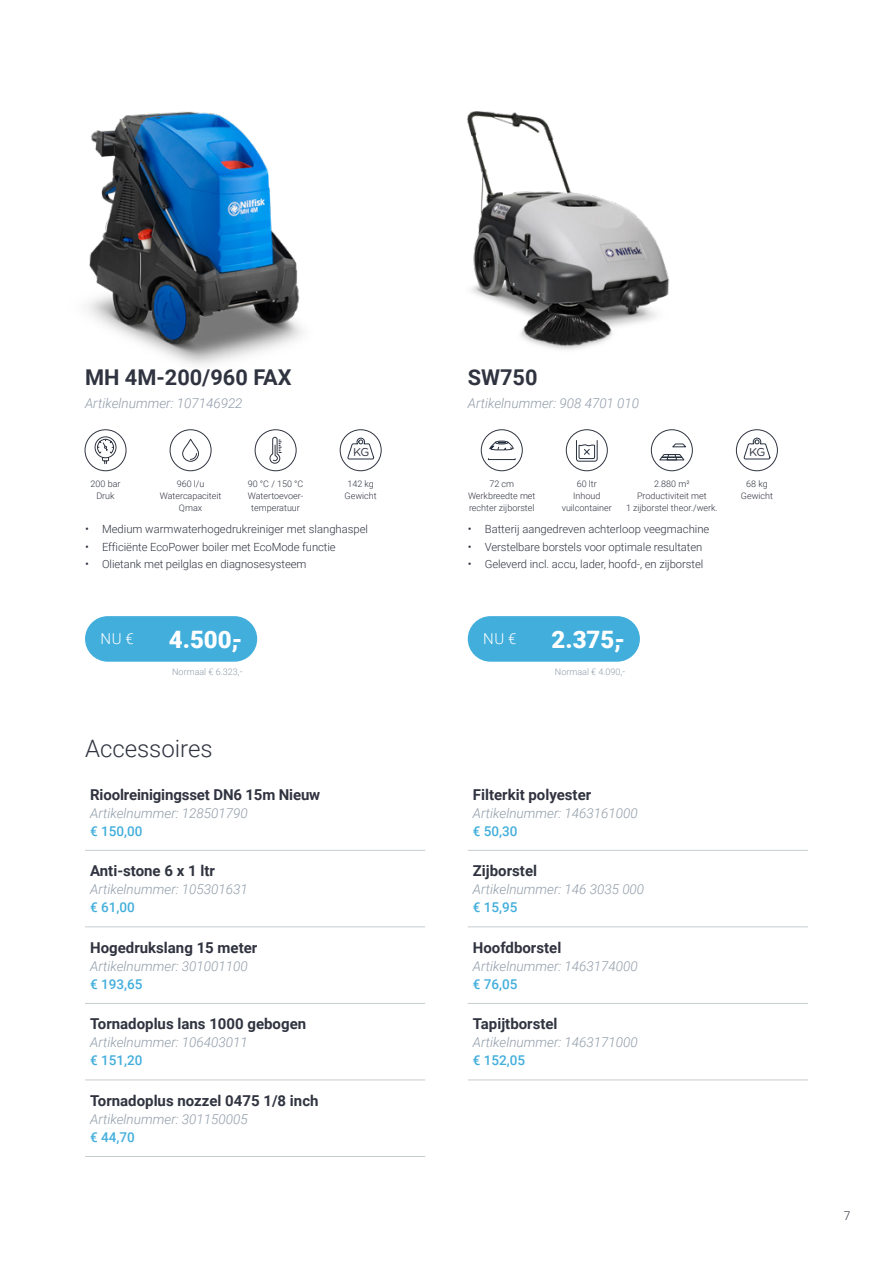
<style>
.page{position:relative;width:893px;height:1263px;background:#fff}
.page>*{position:absolute;margin:0;border:0;box-sizing:border-box;transform-origin:0 0}
.t1{font:900 24px "Roboto";color:#fff}
.t2{font:300 24px "Roboto";color:#303440}
.t3{font:700 21.75px "Roboto";color:#303440}
.t4{font:700 15px "Roboto";color:#303440}
.t5{font:300 15px "Roboto";color:#fff}
.t6{font:italic 300 13.5px "Roboto";color:#909ca9}
.t7{font:500 13.5px "Roboto";color:#42aedc}
.t8{font:300 12px "Roboto";color:#303440}
.t9{font:11.4px "Gotham Rounded";color:#28313f}
.t10{font:300 11.25px "Roboto";letter-spacing:-.005em;color:#303440}
.t11{font:300 9px/12px "Roboto";color:#303440;text-align:center}
.t12{font:300 9px "Roboto";color:#909ca9}
.s1{font-size:12px}
.s2{font-size:9.9px}
</style>
<div class="page">
<img style="left:467px;top:111px;width:202px;height:239px">
<img style="left:88px;top:111px;width:214px;height:255px">
<div style="left:255px;top:429px;width:41px;height:42px;border:1px solid #303440;border-radius:50%"></div>
<svg style="left:269px;top:436px;width:12px;height:28px"></svg>
<div style="left:170px;top:429px;width:41px;height:42px;border:1px solid #303440;border-radius:50%"></div>
<svg style="left:182px;top:438px;width:17px;height:24px"></svg>
<div style="left:85px;top:429px;width:41px;height:42px;border:1px solid #303440;border-radius:50%"></div>
<svg style="left:94px;top:436px;width:23px;height:28px"></svg>
<hr style="left:85px;top:850px;width:340px;height:1px;background:#c6cdcf">
<hr style="left:85px;top:926px;width:340px;height:1px;background:#c6cdcf">
<hr style="left:85px;top:1003px;width:340px;height:1px;background:#c6cdcf">
<hr style="left:85px;top:1080px;width:340px;height:1px;background:#c6cdcf">
<hr style="left:85px;top:1156px;width:340px;height:1px;background:#c6cdcf">
<svg style="left:347px;top:437px;width:28px;height:23px"></svg>
<div style="left:340px;top:429px;width:42px;height:42px;border:1px solid #303440;border-radius:50%"></div>
<hr style="left:468px;top:850px;width:340px;height:1px;background:#c6cdcf">
<hr style="left:468px;top:926px;width:340px;height:1px;background:#c6cdcf">
<hr style="left:468px;top:1003px;width:340px;height:1px;background:#c6cdcf">
<hr style="left:468px;top:1080px;width:340px;height:1px;background:#c6cdcf">
<svg style="left:576px;top:440px;width:22px;height:22px"></svg>
<div style="left:566px;top:429px;width:42px;height:42px;border:1px solid #303440;border-radius:50%"></div>
<svg style="left:659px;top:443px;width:27px;height:18px"></svg>
<div style="left:651px;top:429px;width:42px;height:42px;border:1px solid #303440;border-radius:50%"></div>
<svg style="left:743px;top:437px;width:28px;height:23px"></svg>
<div style="left:736px;top:429px;width:42px;height:42px;border:1px solid #303440;border-radius:50%"></div>
<div style="left:488px;top:458px;width:28px;height:2px;border:1px solid #28313f"></div>
<svg style="left:489px;top:441px;width:25px;height:10px"></svg>
<div style="left:481px;top:429px;width:42px;height:42px;border:1px solid #303440;border-radius:50%"></div>
<div style="left:85px;top:616px;width:172px;height:46px;background:#42aedc;border-radius:23px"></div>
<div style="left:468px;top:616px;width:172px;height:46px;background:#42aedc;border-radius:23px"></div>
<h2 class="t3" style="left:85px;top:362px;width:208px">MH 4M-200/960 FAX</h2>
<p class="t6" style="left:85px;top:394px;width:159px">Artikelnummer: 107146922</p>
<h2 class="t3" style="left:468px;top:362px;width:71px">SW750</h2>
<p class="t6" style="left:468px;top:394px;width:173px">Artikelnummer: 908 4701 010</p>
<p class="t9" style="left:353px;top:444px;width:18px">KG</p>
<p class="t9" style="left:749px;top:444px;width:18px">KG</p>
<p class="t11" style="left:91px;top:478px;width:31px">200 bar<br>Druk</p>
<p class="t10" style="left:85px;top:521px;width:284px"><span class="s1">•</span> Medium warmwaterhogedrukreiniger met slanghaspel</p>
<p class="t10" style="left:85px;top:539px;width:252px"><span class="s1">•</span> Efficiënte EcoPower boiler met EcoMode functie</p>
<p class="t10" style="left:85px;top:556px;width:223px"><span class="s1">•</span> Olietank met peilglas en diagnosesysteem</p>
<p class="t11" style="left:160px;top:478px;width:63px">960 l/u<br>Watercapaciteit<br>Qmax</p>
<p class="t11" style="left:345px;top:478px;width:34px">142 kg<br>Gewicht</p>
<p class="t11" style="left:248px;top:478px;width:57px">90 °C / 150 °C<br>Watertoevoer&shy;temperatuur</p>
<p class="t11" style="left:562px;top:478px;width:52px">60 ltr<br>Inhoud vuilcontainer</p>
<p class="t11" style="left:626px;top:478px;width:93px">2.880 m²<br>Productiviteit met<br>1 zijborstel theor./werk.</p>
<p class="t11" style="left:741px;top:478px;width:34px">68 kg<br>Gewicht</p>
<p class="t11" style="left:468px;top:478px;width:69px">72 cm<br>Werkbreedte met rechter zijborstel</p>
<p class="t10" style="left:468px;top:521px;width:243px"><span class="s1">•</span> Batterij aangedreven achterloop veegmachine</p>
<p class="t10" style="left:468px;top:539px;width:236px"><span class="s1">•</span> Verstelbare borstels voor optimale resultaten</p>
<p class="t10" style="left:468px;top:556px;width:237px"><span class="s1">•</span> Geleverd incl. accu, lader, hoofd-, en zijborstel</p>
<p class="t5" style="left:101px;top:628px;width:35px">NU €</p>
<h1 class="t1" style="left:169px;top:622px;width:75px">4.500,-</h1>
<p class="t12" style="left:172px;top:665px;width:72px">Normaal € 6.323<span class="s2">,-</span></p>
<p class="t5" style="left:483px;top:628px;width:35px">NU €</p>
<h1 class="t1" style="left:552px;top:622px;width:75px">2.375,-</h1>
<p class="t12" style="left:555px;top:665px;width:72px">Normaal € 4.090<span class="s2">,-</span></p>
<h1 class="t2" style="left:85px;top:731px;width:129px">Accessoires</h1>
<p class="t4" style="left:90px;top:784px;width:232px">Rioolreinigingsset DN6 15m Nieuw</p>
<p class="t6" style="left:90px;top:803px;width:159px">Artikelnummer: 128501790</p>
<p class="t7" style="left:90px;top:821px;width:54px">€ 150,00</p>
<p class="t4" style="left:90px;top:860px;width:126px">Anti-stone 6 x 1 ltr</p>
<p class="t6" style="left:90px;top:880px;width:159px">Artikelnummer: 105301631</p>
<p class="t7" style="left:90px;top:898px;width:46px">€ 61,00</p>
<p class="t4" style="left:90px;top:937px;width:169px">Hogedrukslang 15 meter</p>
<p class="t6" style="left:90px;top:956px;width:159px">Artikelnummer: 301001100</p>
<p class="t7" style="left:90px;top:974px;width:54px">€ 193,65</p>
<p class="t4" style="left:90px;top:1013px;width:218px">Tornadoplus lans 1000 gebogen</p>
<p class="t6" style="left:90px;top:1033px;width:159px">Artikelnummer: 106403011</p>
<p class="t7" style="left:90px;top:1051px;width:54px">€ 151,20</p>
<p class="t4" style="left:90px;top:1090px;width:230px">Tornadoplus nozzel 0475 1/8 inch</p>
<p class="t6" style="left:90px;top:1109px;width:159px">Artikelnummer: 301150005</p>
<p class="t7" style="left:90px;top:1127px;width:46px">€ 44,70</p>
<p class="t4" style="left:473px;top:784px;width:120px">Filterkit polyester</p>
<p class="t6" style="left:473px;top:803px;width:166px">Artikelnummer: 1463161000</p>
<p class="t7" style="left:473px;top:821px;width:46px">€ 50,30</p>
<p class="t4" style="left:473px;top:860px;width:66px">Zijborstel</p>
<p class="t6" style="left:473px;top:880px;width:173px">Artikelnummer: 146 3035 000</p>
<p class="t7" style="left:473px;top:898px;width:46px">€ 15,95</p>
<p class="t4" style="left:473px;top:937px;width:90px">Hoofdborstel</p>
<p class="t6" style="left:473px;top:956px;width:166px">Artikelnummer: 1463174000</p>
<p class="t7" style="left:473px;top:974px;width:46px">€ 76,05</p>
<p class="t4" style="left:473px;top:1013px;width:86px">Tapijtborstel</p>
<p class="t6" style="left:473px;top:1033px;width:166px">Artikelnummer: 1463171000</p>
<p class="t7" style="left:473px;top:1051px;width:54px">€ 152,05</p>
<p class="t8" style="left:844px;top:1208px;width:8px">7</p>
</div>
